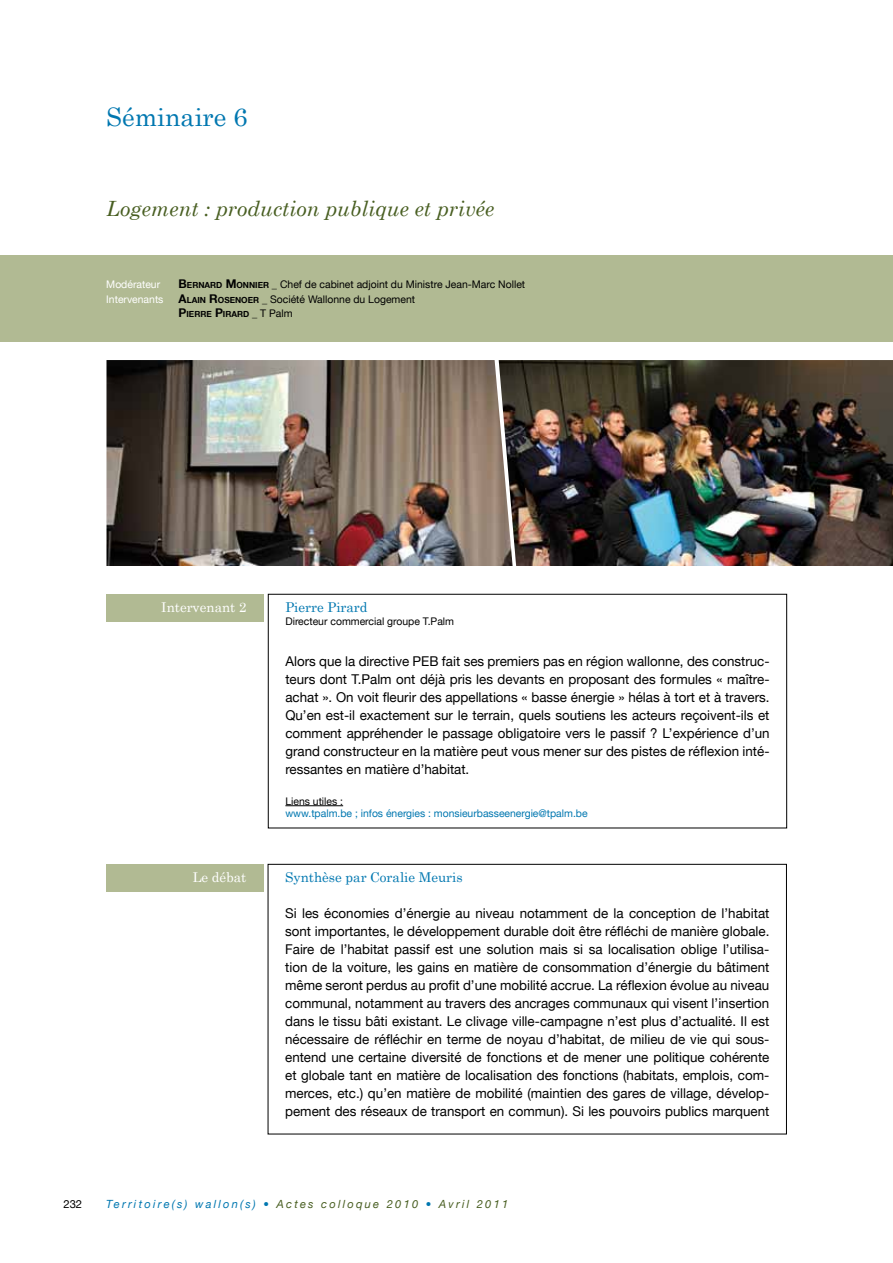
<style>
.page{position:relative;width:893px;height:1263px;background:#fff}
.page>*{position:absolute;margin:0;border:0;box-sizing:border-box;transform-origin:0 0}
.t1{font:25.5px "Century Schoolbook";color:#0077b0}
.t2{font:italic 21px "Century Schoolbook";color:#485e21}
.t3{font:13.5px/18px "Helvetica Neue LT";color:#000;text-align:justify}
.t4{font:13.5px "Century Schoolbook";color:#0077b0}
.t5{font:13.5px "Century Schoolbook";color:#fff}
.t6{font:italic 11.25px "Helvetica Neue LT";letter-spacing:.2em;color:#485e21}
.t7{font:11.25px "Helvetica Neue LT";color:#000}
.t8{font:10.5px "Helvetica Neue LT";color:#000}
.t9{font:10.5px "Helvetica Neue LT";color:#0077b0}
.t10{font:10.5px "Helvetica Neue LT";color:#fff}
.t11{font:700 8.4px "Helvetica Neue LT";color:#000}
.s1{font-weight:700;font-size:12px}
.s2{font-weight:700;font-size:8.4px}
.s3{font-size:12px}
.s4{font-weight:400;font-size:10.5px}
.s5{color:#0077b0}
.s6{font-style:normal;color:#0077b0}
</style>
<div class="page">
<div style="left:0;top:255px;width:893px;height:87px;background:#b1ba93"></div>
<hr style="left:285px;top:805px;width:58px;height:1px;background:#000">
<div style="left:268px;top:594px;width:519px;height:234px;border:1px solid #000"></div>
<div style="left:106px;top:594px;width:158px;height:28px;background:#b1ba93"></div>
<img style="left:513px;top:360px;width:380px;height:206px">
<img style="left:106px;top:360px;width:407px;height:206px">
<div style="left:268px;top:864px;width:519px;height:270px;border:1px solid #000"></div>
<div style="left:106px;top:864px;width:157px;height:28px;background:#b1ba93"></div>
<h1 class="t1" style="left:106px;top:95px;width:143px">Séminaire 6</h1>
<h2 class="t2" style="left:106px;top:193px;width:390px">Logement : production publique et privée</h2>
<p class="t10" style="left:106px;top:278px;width:55px">Modérateur</p>
<p class="t8" style="left:179px;top:278px;width:348px"><span class="s1">B</span><span class="s2">ERNARD</span> <span class="s1">M</span><span class="s2">ONNIER</span> _ Chef de cabinet adjoint du Ministre Jean-Marc Nollet</p>
<p class="t10" style="left:106px;top:293px;width:59px">Intervenants</p>
<p class="t8" style="left:179px;top:293px;width:238px"><span class="s1">A</span><span class="s2">LAIN</span> <span class="s1">R</span><span class="s2">OSENOER</span> _ Société Wallonne du Logement</p>
<p class="t11" style="left:179px;top:309px;width:116px"><span class="s3">P</span>IERRE <span class="s3">P</span>IRARD <span class="s4">_ T Palm</span></p>
<p class="t5" style="left:161px;top:596px;width:87px">Intervenant 2</p>
<p class="t5" style="left:193px;top:866px;width:55px">Le débat</p>
<p class="t4" style="left:285px;top:596px;width:84px">Pierre Pirard</p>
<p class="t8" style="left:285px;top:615px;width:170px">Directeur commercial groupe T.Palm</p>
<p class="t3" style="left:285px;top:652px;width:486px">Alors que la directive PEB fait ses premiers pas en région wallonne, des construc&shy;teurs dont T.Palm ont déjà pris les devants en proposant des formules « maître&shy;achat ». On voit fleurir des appellations « basse énergie » hélas à tort et à travers.<br>Qu’en est-il exactement sur le terrain, quels soutiens les acteurs reçoivent-ils et comment appréhender le passage obligatoire vers le passif ? L’expérience d’un grand constructeur en la matière peut vous mener sur des pistes de réflexion inté&shy;ressantes en matière d’habitat.</p>
<p class="t8" style="left:285px;top:795px;width:59px">Liens utiles :</p>
<p class="t9" style="left:285px;top:807px;width:304px">www.tpalm.be ; infos énergies : monsieurbasseenergie@tpalm.be</p>
<p class="t4" style="left:285px;top:866px;width:179px">Synthèse par Coralie Meuris</p>
<p class="t3" style="left:285px;top:904px;width:486px">Si les économies d’énergie au niveau notamment de la conception de l’habitat sont importantes, le développement durable doit être réfléchi de manière globale.<br>Faire de l’habitat passif est une solution mais si sa localisation oblige l’utilisa&shy;tion de la voiture, les gains en matière de consommation d’énergie du bâtiment même seront perdus au profit d’une mobilité accrue. La réflexion évolue au niveau communal, notamment au travers des ancrages communaux qui visent l’insertion dans le tissu bâti existant. Le clivage ville-campagne n’est plus d’actualité. Il est nécessaire de réfléchir en terme de noyau d’habitat, de milieu de vie qui sous&shy;entend une certaine diversité de fonctions et de mener une politique cohérente et globale tant en matière de localisation des fonctions (habitats, emplois, com&shy;merces, etc.) qu’en matière de mobilité (maintien des gares de village, dévelop&shy;pement des réseaux de transport en commun). Si les pouvoirs publics marquent</p>
<p class="t7" style="left:63px;top:1197px;width:20px">232</p>
<p class="t6" style="left:106px;top:1197px;width:403px"><span class="s5">Territoire(s) wallon(s)</span> <span class="s6">•</span> Actes colloque 2010 <span class="s6">•</span> Avril 2011</p>
</div>
